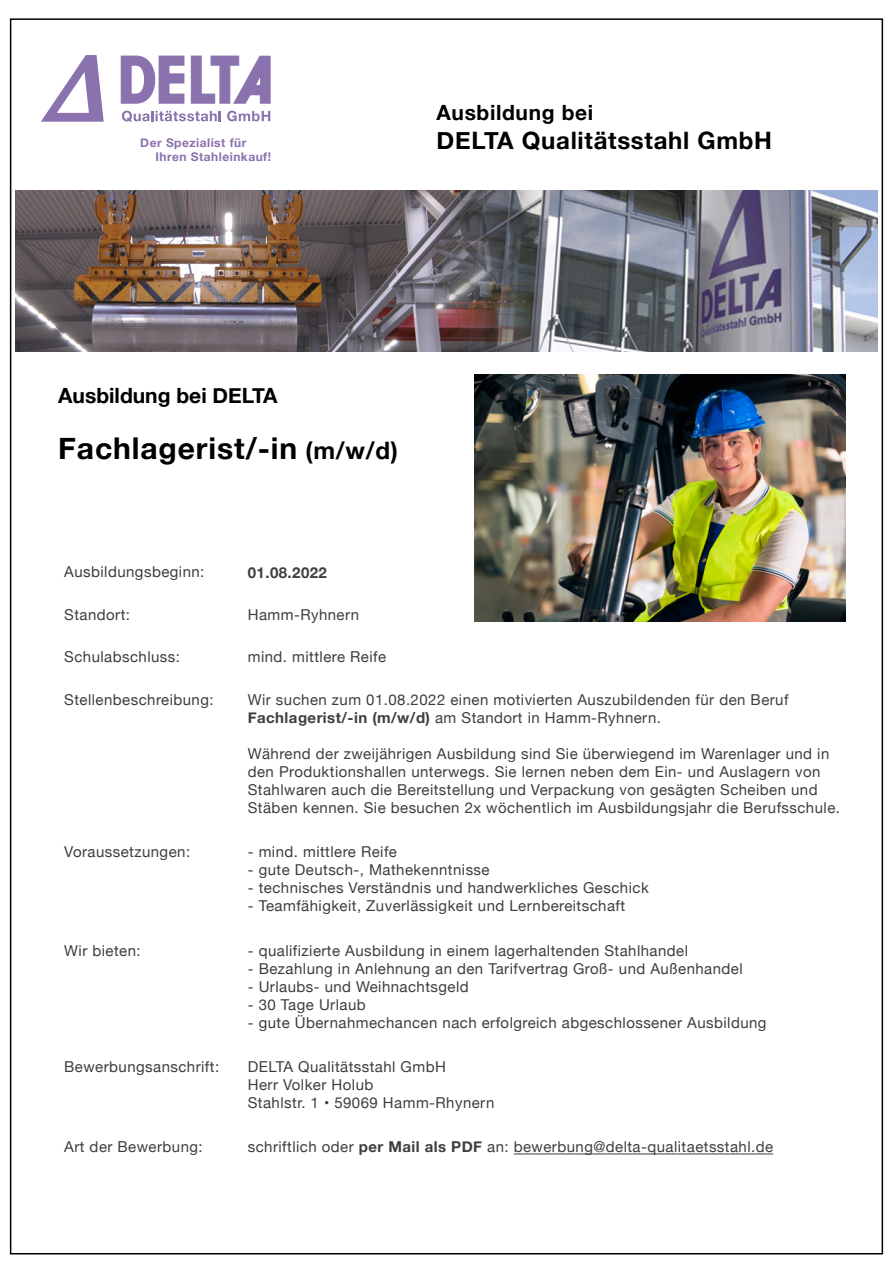
<style>
.page{position:relative;width:893px;height:1263px;background:#fff}
.page>*{position:absolute;margin:0;border:0;box-sizing:border-box;transform-origin:0 0}
.t1{font:700 30px "Helvetica Neue";letter-spacing:.03em;color:#000}
.t2{font:700 24px "Helvetica Neue";letter-spacing:.03em;color:#000}
.t3{font:700 21px "Helvetica Neue";color:#000}
.t4{font:700 21px "Helvetica Neue";letter-spacing:.03em;color:#000}
.t5{font:15px/18px "Helvetica Neue";letter-spacing:.03em;color:#3f3e3e}
.t6{font:700 15px "Helvetica Neue";letter-spacing:.03em;color:#3f3e3e}
.t7{font:700 12px/14.4px "Helvetica Neue";letter-spacing:.04em;color:#8a72ae}
.s1{font-size:24px}
.s2{font-weight:700}
</style>
<div class="page">
<img style="left:16px;top:190px;width:861px;height:162px">
<svg style="left:41px;top:55px;width:63px;height:67px"></svg>
<svg style="left:121px;top:56px;width:63px;height:48px"></svg>
<svg style="left:191px;top:56px;width:80px;height:48px"></svg>
<svg style="left:122px;top:111px;width:99px;height:11px"></svg>
<svg style="left:227px;top:111px;width:43px;height:10px"></svg>
<hr style="left:514px;top:1153px;width:259px;height:1px;background:#3f3e3e">
<img style="left:475px;top:375px;width:370px;height:247px">
<p class="t7" style="left:156px;top:135px;width:117px;text-indent:-15px">Der Spezialist für<br>Ihren Stahleinkauf!</p>
<h3 class="t4" style="left:437px;top:96px;width:158px">Ausbildung bei</h3>
<h2 class="t2" style="left:437px;top:122px;width:337px">DELTA Qualitätsstahl GmbH</h2>
<h3 class="t3" style="left:58px;top:379px;width:221px">Ausbildung bei DELTA</h3>
<h1 class="t1" style="left:58px;top:424px;width:341px">Fachlagerist/-in <span class="s1">(m/w/d)</span></h1>
<p class="t5" style="left:64px;top:564px;width:142px">Ausbildungsbeginn:</p>
<p class="t6" style="left:248px;top:561px;width:81px">01.08.2022</p>
<p class="t5" style="left:64px;top:606px;width:67px">Standort:</p>
<p class="t5" style="left:248px;top:606px;width:113px">Hamm-Ryhnern</p>
<p class="t5" style="left:64px;top:649px;width:117px">Schulabschluss:</p>
<p class="t5" style="left:248px;top:649px;width:140px">mind. mittlere Reife</p>
<p class="t5" style="left:64px;top:691px;width:151px">Stellenbeschreibung:</p>
<p class="t5" style="left:248px;top:691px;width:542px">Wir suchen zum 01.08.2022 einen motivierten Auszubildenden für den Beruf<br><span class="s2">Fachlagerist/-in (m/w/d)</span> am Standort in Hamm-Ryhnern.</p>
<p class="t5" style="left:248px;top:745px;width:594px">Während der zweijährigen Ausbildung sind Sie überwiegend im Warenlager und in den Produktionshallen unterwegs. Sie lernen neben dem Ein- und Auslagern von Stahlwaren auch die Bereitstellung und Verpackung von gesägten Scheiben und Stäben kennen. Sie besuchen 2x wöchentlich im Ausbildungsjahr die Berufsschule.</p>
<p class="t5" style="left:64px;top:844px;width:127px">Voraussetzungen:</p>
<p class="t5" style="left:248px;top:844px;width:151px">- mind. mittlere Reife</p>
<p class="t5" style="left:248px;top:862px;width:243px">- gute Deutsch-, Mathekenntnisse</p>
<p class="t5" style="left:248px;top:880px;width:402px">- technisches Verständnis und handwerkliches Geschick</p>
<p class="t5" style="left:248px;top:898px;width:379px">- Teamfähigkeit, Zuverlässigkeit und Lernbereitschaft</p>
<p class="t5" style="left:64px;top:942px;width:78px">Wir bieten:</p>
<p class="t5" style="left:248px;top:942px;width:442px">- qualifizierte Ausbildung in einem lagerhaltenden Stahlhandel</p>
<p class="t5" style="left:248px;top:960px;width:496px">- Bezahlung in Anlehnung an den Tarifvertrag Groß- und Außenhandel</p>
<p class="t5" style="left:248px;top:978px;width:222px">- Urlaubs- und Weihnachtsgeld</p>
<p class="t5" style="left:248px;top:996px;width:119px">- 30 Tage Urlaub</p>
<p class="t5" style="left:248px;top:1014px;width:520px">- gute Übernahmechancen nach erfolgreich abgeschlossener Ausbildung</p>
<p class="t5" style="left:64px;top:1058px;width:156px">Bewerbungsanschrift:</p>
<p class="t5" style="left:248px;top:1058px;width:248px">DELTA Qualitätsstahl GmbH<br>Herr Volker Holub<br>Stahlstr. 1 • 59069 Hamm-Rhynern</p>
<p class="t5" style="left:64px;top:1139px;width:140px">Art der Bewerbung:</p>
<p class="t5" style="left:248px;top:1139px;width:527px">schriftlich oder <span class="s2">per Mail als PDF</span> an: bewerbung@delta-qualitaetsstahl.de</p>
</div>
